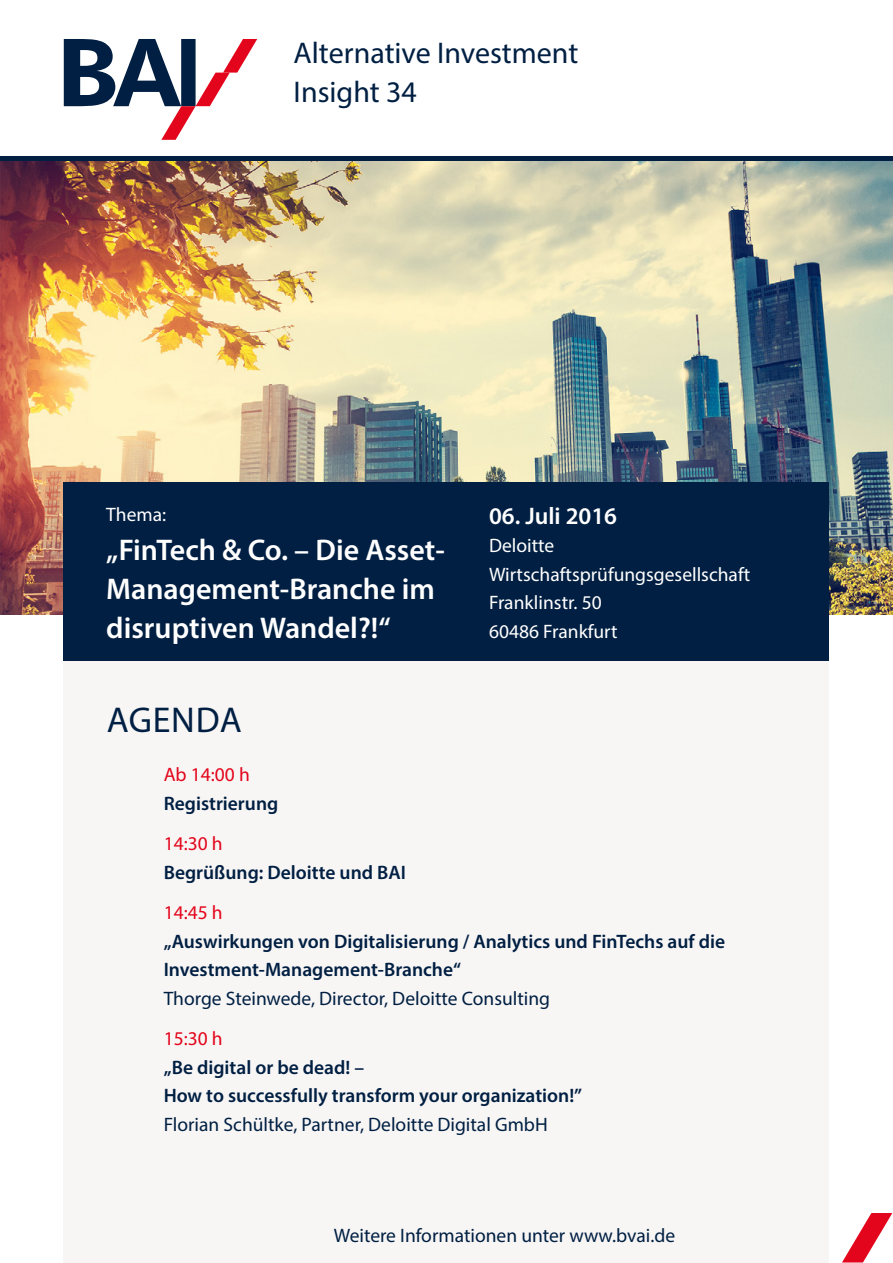
<style>
.page{position:relative;width:893px;height:1263px;background:#fff}
.page>*{position:absolute;margin:0;border:0;box-sizing:border-box;transform-origin:0 0}
.t1{font:36px "Myriad Pro";letter-spacing:.02em;color:#001f42}
.t2{font:600 30px/39px "Myriad Pro";color:#fff}
.t3{font:30px/39px "Myriad Pro";color:#001f42}
.t4{font:600 24px "Myriad Pro";color:#fff}
.t5{font:600 19.5px/28.5px "Myriad Pro";color:#001f42}
.t6{font:19.5px "Myriad Pro";color:#001f42}
.t7{font:19.5px/28.5px "Myriad Pro";color:#fff}
.t8{font:19.5px "Myriad Pro";color:#e3051b}
.s1{font-weight:400;color:#e3051b}
.s2{font-weight:400}
</style>
<div class="page">
<svg style="left:842px;top:1213px;width:50px;height:49px"></svg>
<div style="left:64px;top:508px;width:765px;height:755px;background:#f8f6f5"></div>
<img style="left:0;top:161px;width:893px;height:453px">
<div style="left:0;top:156px;width:893px;height:5px;background:#001f42"></div>
<svg style="left:64px;top:39px;width:193px;height:101px"></svg>
<div style="left:64px;top:483px;width:765px;height:178px;background:#001f42"></div>
<h2 class="t3" style="left:294px;top:33px;width:286px">Alternative Investment<br>Insight 34</h2>
<p class="t7" style="left:106px;top:500px;width:61px">Thema:</p>
<p class="t2" style="left:106px;top:530px;width:340px">„FinTech &amp; Co. – Die Asset-<br>Management-Branche im disruptiven Wandel?!“</p>
<p class="t1" style="left:107px;top:697px;width:137px">AGENDA</p>
<p class="t4" style="left:489px;top:501px;width:130px">06. Juli 2016</p>
<p class="t7" style="left:489px;top:531px;width:263px">Deloitte<br>Wirtschaftsprüfungsgesellschaft</p>
<p class="t7" style="left:489px;top:588px;width:114px">Franklinstr. 50</p>
<p class="t7" style="left:489px;top:617px;width:130px">60486 Frankfurt</p>
<p class="t8" style="left:164px;top:762px;width:88px">Ab 14:00 h</p>
<p class="t5" style="left:164px;top:788px;width:116px">Registrierung</p>
<p class="t5" style="left:164px;top:829px;width:244px"><span class="s1">14:30 h<br></span>Begrüßung: Deloitte und BAI</p>
<p class="t8" style="left:164px;top:900px;width:61px">14:45 h</p>
<p class="t5" style="left:164px;top:926px;width:563px">„Auswirkungen von Digitalisierung / Analytics und FinTechs auf die<br>Investment-Management-Branche“</p>
<p class="t6" style="left:164px;top:986px;width:388px">Thorge Steinwede, Director, Deloitte Consulting</p>
<p class="t8" style="left:164px;top:1026px;width:61px">15:30 h</p>
<p class="t5" style="left:164px;top:1052px;width:202px">„Be digital or be dead! –</p>
<p class="t5" style="left:164px;top:1081px;width:420px">How to successfully transform your organization!”<br><span class="s2">Florian Schültke, Partner, Deloitte Digital GmbH</span></p>
<p class="t6" style="left:334px;top:1223px;width:343px">Weitere Informationen unter www.bvai.de</p>
</div>
